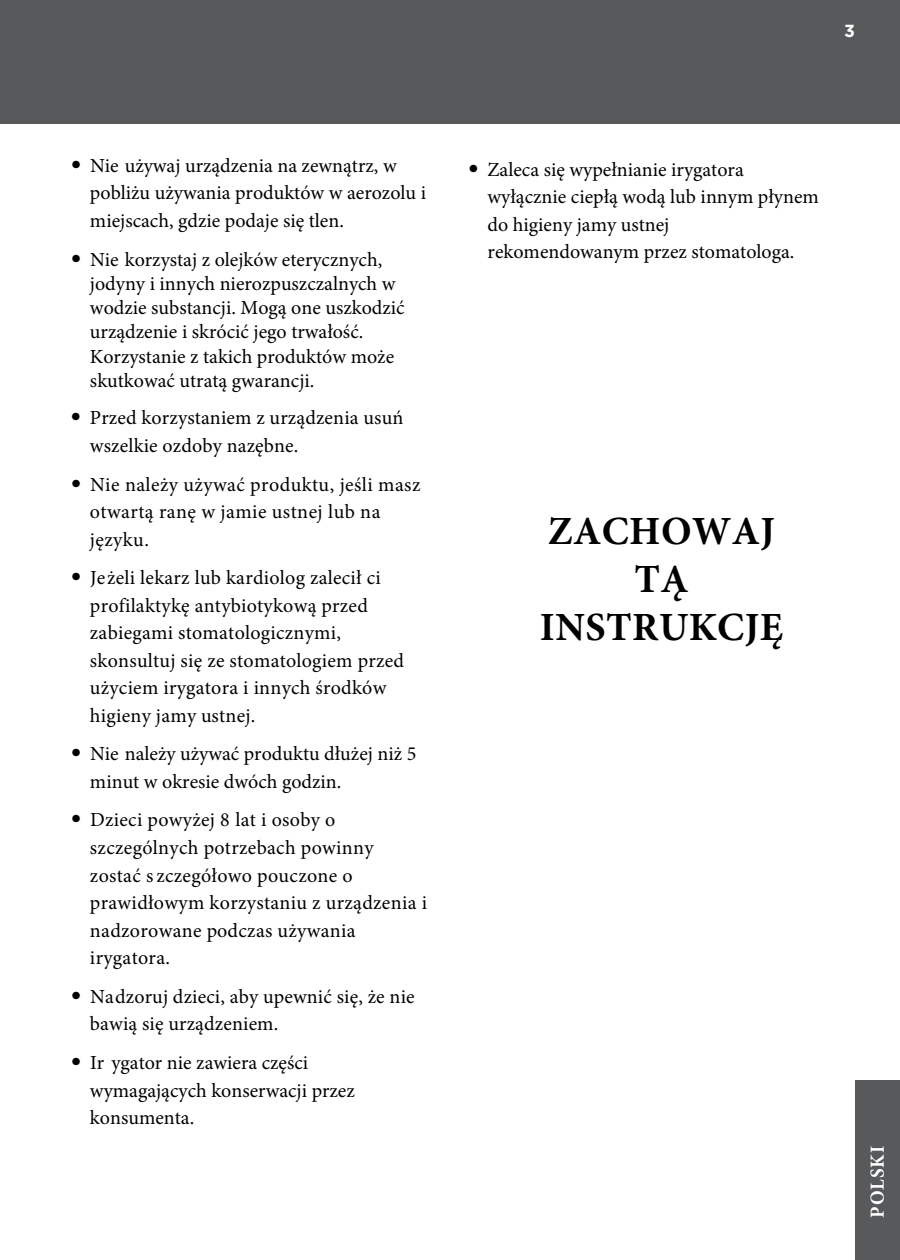
<style>
.page{position:relative;width:900px;height:1260px;background:#fff}
.page>*{position:absolute;margin:0;border:0;box-sizing:border-box;transform-origin:0 0}
.t1{font:700 40px/48px "Minion Pro";letter-spacing:.01em;color:#000;text-align:center}
.t2{font:20px/27.5px "Minion Pro";color:#000}
.t3{font:20px/27.5px "Minion Pro";letter-spacing:.02em;color:#000}
.t4{font:700 20px "Minion Pro";letter-spacing:.05em;color:#fff;scale:.96 1}
.t5{font:700 17.5px "Gotham";color:#fff}
.s1{font-family:"Helvetica";font-weight:300;font-stretch:condensed}
</style>
<div class="page">
<div style="left:0;top:0;width:900px;height:124px;background:#58595b"></div>
<div style="left:855px;top:1080px;width:45px;height:180px;background:#58595b"></div>
<p class="t5" style="left:844px;top:19px;width:12px">3</p>
<p class="t2" style="left:90px;top:152px;width:338px;text-indent:-20px"><span class="s1">•</span> Nie używaj urządzenia na zewnątrz, w pobliżu używania produktów w aerozolu i miejscach, gdzie podaje się tlen.</p>
<p class="t2" style="left:90px;top:247px;width:316px;line-height:24.2px;text-indent:-20px"><span class="s1">•</span> Nie korzystaj z olejków eterycznych, jodyny i innych nierozpuszczalnych w wodzie substancji. Mogą one uszkodzić urządzenie i skrócić jego trwałość.<br>Korzystanie z takich produktów może skutkować utratą gwarancji.</p>
<p class="t2" style="left:90px;top:404px;width:315px;text-indent:-20px"><span class="s1">•</span> Przed korzystaniem z urządzenia usuń wszelkie ozdoby nazębne.</p>
<p class="t3" style="left:90px;top:471px;width:332px;text-indent:-20px"><span class="s1">•</span> Nie należy używać produktu, jeśli masz otwartą ranę w jamie ustnej lub na języku.</p>
<p class="t2" style="left:90px;top:564px;width:316px;text-indent:-20px"><span class="s1">•</span> Jeżeli lekarz lub kardiolog zalecił ci profilaktykę antybiotykową przed zabiegami stomatologicznymi, skonsultuj się ze stomatologiem przed użyciem irygatora i innych środków higieny jamy ustnej.</p>
<p class="t2" style="left:90px;top:740px;width:328px;text-indent:-20px"><span class="s1">•</span> Nie należy używać produktu dłużej niż 5 minut w okresie dwóch godzin.</p>
<p class="t2" style="left:90px;top:806px;width:339px;text-indent:-20px"><span class="s1">•</span> Dzieci powyżej 8 lat i osoby o szczególnych potrzebach powinny zostać s zczegółowo pouczone o prawidłowym korzystaniu z urządzenia i nadzorowane podczas używania irygatora.</p>
<p class="t2" style="left:90px;top:983px;width:326px;text-indent:-20px"><span class="s1">•</span> Nadzoruj dzieci, aby upewnić się, że nie bawią się urządzeniem.</p>
<p class="t2" style="left:90px;top:1049px;width:266px;text-indent:-20px"><span class="s1">•</span> Ir ygator nie zawiera części wymagających konserwacji przez konsumenta.</p>
<p class="t2" style="left:488px;top:155px;width:333px;text-indent:-20px"><span class="s1">•</span> Zaleca się wypełnianie irygatora wyłącznie ciepłą wodą lub innym płynem do higieny jamy ustnej rekomendowanym przez stomatologa.</p>
<h1 class="t1" style="left:540px;top:507px;width:245px">ZACHOWAJ<br>TĄ<br>INSTRUKCJĘ</h1>
<p class="t4" style="left:863px;top:1218px;width:77px;rotate:-90deg">POLSKI</p>
</div>
